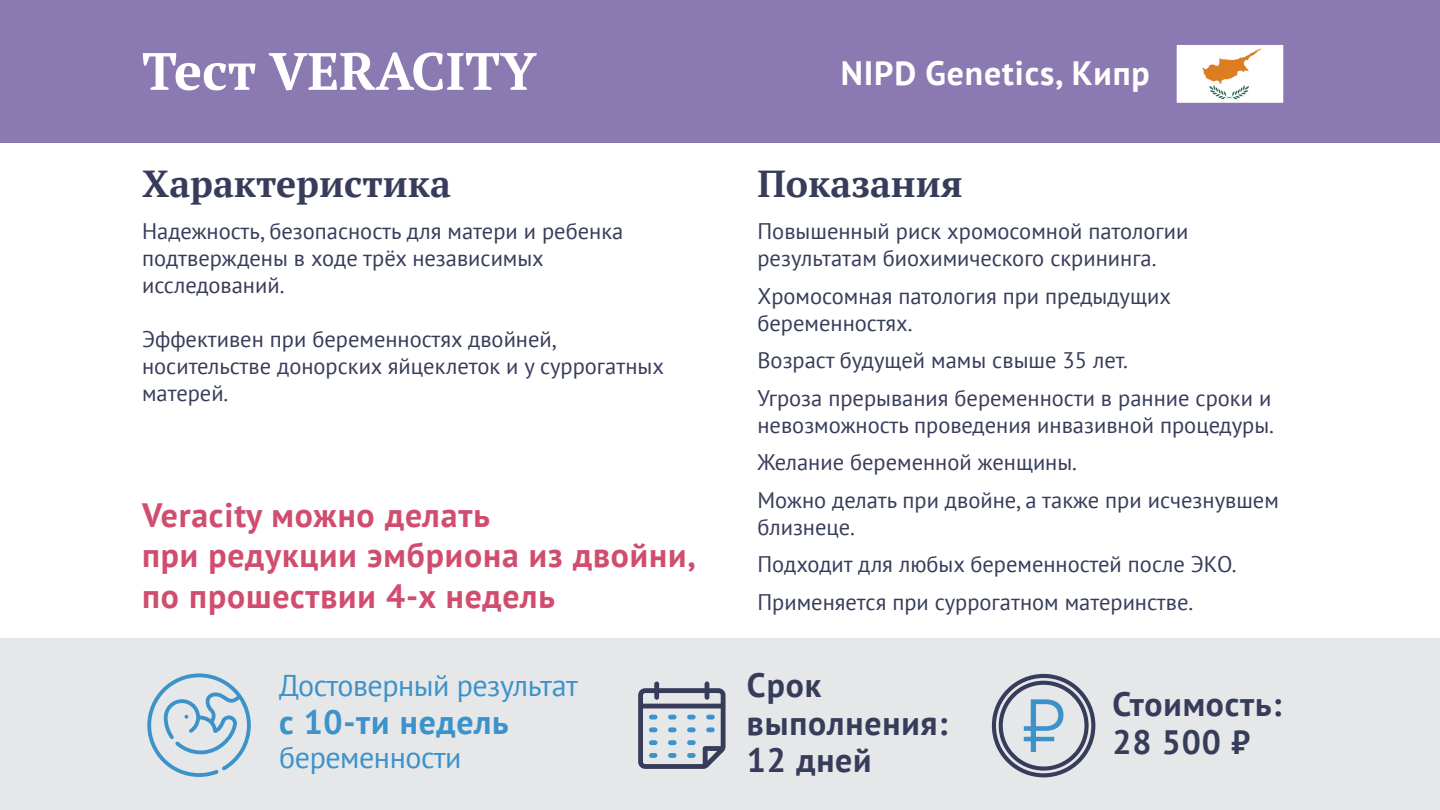
<style>
.page{position:relative;width:1440px;height:810px;background:#fff}
.page>*{position:absolute;margin:0;border:0;box-sizing:border-box;transform-origin:0 0}
.t1{font:700 52.5px "PT Serif";color:#fff}
.t2{font:700 37.5px "PT Serif";color:#373c5a}
.t3{font:700 33.75px/40.5px "PT Sans";letter-spacing:.025em;color:#d14d6f}
.t4{font:700 33.75px/37.5px "PT Sans";letter-spacing:.025em;color:#373c5a}
.t5{font:700 33.75px "PT Sans";letter-spacing:.025em;color:#fff}
.t6{font:700 33.75px "PT Sans";letter-spacing:.025em;color:#3c92ca}
.t7{font:30px "PT Sans";letter-spacing:-.015em;color:#3c92ca}
.t8{font:22.5px/27px "PT Sans";color:#373c5a}
</style>
<div class="page">
<div style="left:0;top:1px;width:1440px;height:142px;background:#8b7ab1"></div>
<div style="left:1177px;top:45px;width:106px;height:58px;background:#fff;border:2px solid #fff"></div>
<svg style="left:1203px;top:48px;width:58px;height:51px"></svg>
<div style="left:0;top:638px;width:1440px;height:172px;background:#e6e7e8"></div>
<svg style="left:638px;top:682px;width:88px;height:87px"></svg>
<svg style="left:147px;top:673px;width:104px;height:104px"></svg>
<svg style="left:992px;top:674px;width:103px;height:103px"></svg>
<h1 class="t1" style="left:142px;top:37px;width:396px">Тест VERACITY</h1>
<h3 class="t5" style="left:841px;top:51px;width:310px">NIPD Genetics, Кипр</h3>
<h2 class="t2" style="left:142px;top:159px;width:310px">Характеристика</h2>
<h2 class="t2" style="left:757px;top:159px;width:207px">Показания</h2>
<p class="t8" style="left:142px;top:217px;width:483px">Надежность, безопасность для матери и ребенка подтверждены в ходе трёх независимых исследований.</p>
<p class="t8" style="left:142px;top:325px;width:523px">Эффективен при беременностях двойней, носительстве донорских яйцеклеток и у суррогатных матерей.</p>
<h3 class="t3" style="left:142px;top:494px;width:555px">Veracity можно делать<br>при редукции эмбриона из двойни, по прошествии 4-х недель</h3>
<h3 class="t7" style="left:279px;top:666px;width:300px">Достоверный результат</h3>
<h3 class="t6" style="left:279px;top:699px;width:231px">с 10-ти недель</h3>
<h3 class="t7" style="left:279px;top:738px;width:184px">беременности</h3>
<p class="t8" style="left:757px;top:217px;width:432px">Повышенный риск хромосомной патологии результатам биохимического скрининга.</p>
<p class="t8" style="left:757px;top:282px;width:415px">Хромосомная патология при предыдущих беременностях.</p>
<p class="t8" style="left:757px;top:341px;width:515px;line-height:37.5px">Возраст будущей мамы свыше 35 лет.<br>Угроза прерывания беременности в ранние сроки и</p>
<p class="t8" style="left:757px;top:406px;width:523px;line-height:37.5px">невозможность проведения инвазивной процедуры.<br>Желание беременной женщины.<br>Можно делать при двойне, а также при исчезнувшем</p>
<p class="t8" style="left:757px;top:508px;width:481px;line-height:37.5px">близнеце.<br>Подходит для любых беременностей после ЭКО.<br>Применяется при суррогатном материнстве.</p>
<h3 class="t4" style="left:747px;top:666px;width:202px">Срок выполнения:<br>12 дней</h3>
<h3 class="t4" style="left:1112px;top:685px;width:171px">Стоимость:<br>28 500 ₽</h3>
</div>
